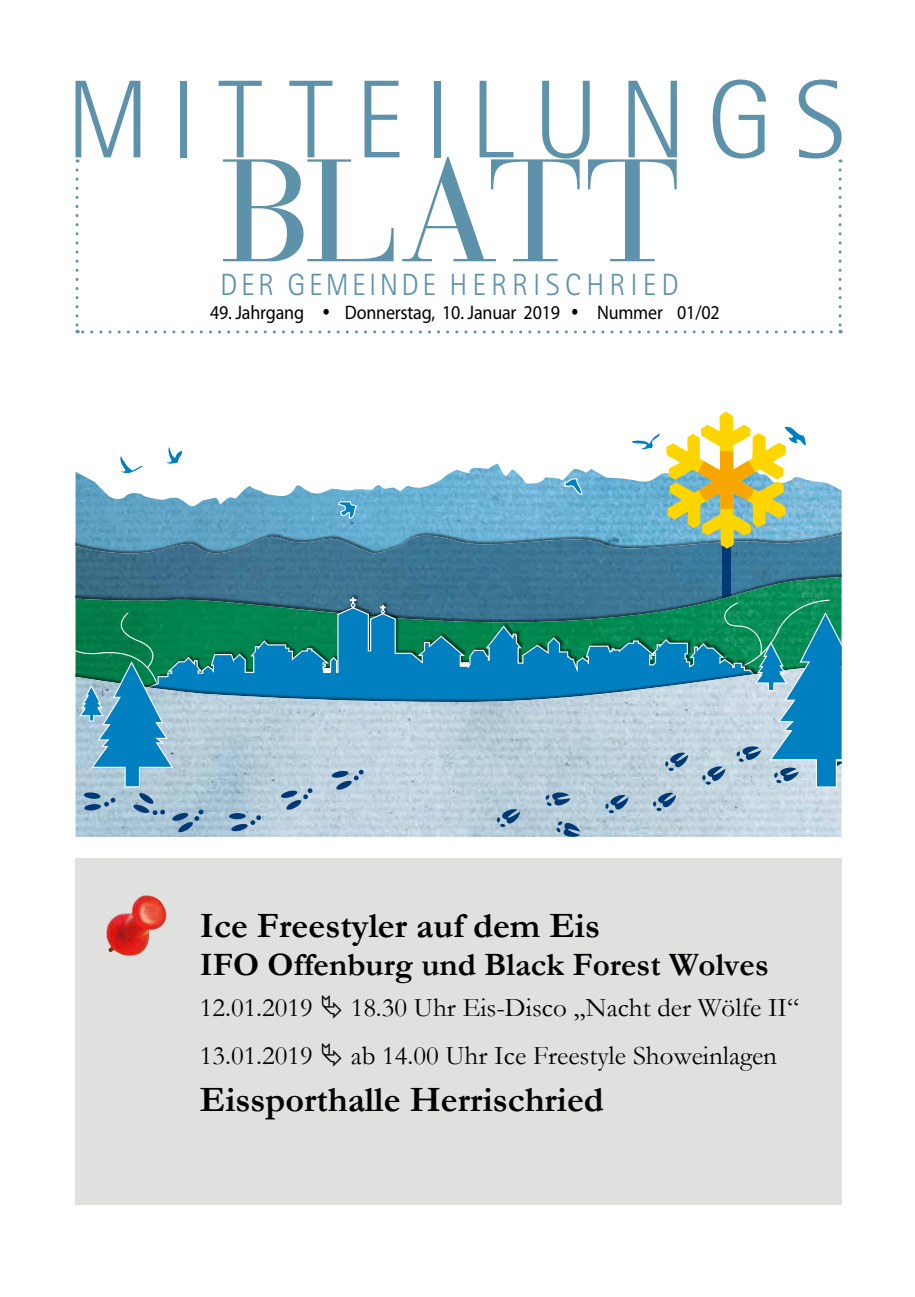
<style>
.page{position:relative;width:915px;height:1297px;background:#fff}
.page>*{position:absolute;margin:0;border:0;box-sizing:border-box;transform-origin:0 0}
.t1{font:144.75px "Bauer Bodoni";letter-spacing:-.02em;color:#5d92aa}
.t2{font:300 111px "Rotis Semi Sans";letter-spacing:.18em;color:#5d92aa}
.t3{font:700 36px "Garamond";color:#000}
.t4{font:700 33px "Garamond";color:#000}
.t5{font:300 30.75px "Rotis Sans Serif";letter-spacing:.16em;color:#5d92aa}
.t6{font:27px "Garamond";color:#000}
.t7{font:19.65px "Myriad Pro";letter-spacing:-.01em;color:#000;scale:.92 1}
</style>
<div class="page">
<svg style="left:838px;top:170px;width:3px;height:163px"></svg>
<svg style="left:75px;top:170px;width:755px;height:163px"></svg>
<div style="left:75px;top:858px;width:766px;height:358px;background:#e0e0df"></div>
<img style="left:75px;top:463px;width:766px;height:64px">
<div style="left:75px;top:527px;width:766px;height:115px;background:#000;opacity:.5"></div>
<img style="left:75px;top:531px;width:766px;height:41px">
<div style="left:722px;top:480px;width:8px;height:175px;background:#003a76"></div>
<div style="left:75px;top:572px;width:766px;height:181px;background:#000;opacity:.5"></div>
<img style="left:75px;top:577px;width:766px;height:22px">
<div style="left:141px;top:593px;width:621px;height:134px;background:#000;opacity:.5"></div>
<svg style="left:203px;top:597px;width:557px;height:64px;background:#1a807d"></svg>
<svg style="left:75px;top:702px;width:766px;height:135px;background:#bbd0dc"></svg>
<img style="left:203px;top:665px;width:449px;height:37px">
<svg style="left:117px;top:456px;width:29px;height:23px"></svg>
<svg style="left:163px;top:447px;width:20px;height:19px"></svg>
<svg style="left:337px;top:500px;width:20px;height:19px"></svg>
<svg style="left:560px;top:477px;width:22px;height:19px"></svg>
<svg style="left:629px;top:412px;width:177px;height:137px"></svg>
<svg style="left:229px;top:813px;width:17px;height:6px"></svg>
<svg style="left:231px;top:815px;width:30px;height:17px"></svg>
<svg style="left:280px;top:788px;width:32px;height:22px"></svg>
<svg style="left:331px;top:770px;width:32px;height:20px"></svg>
<svg style="left:75px;top:597px;width:128px;height:236px;background:#55a0a4"></svg>
<svg style="left:605px;top:793px;width:23px;height:20px"></svg>
<svg style="left:545px;top:791px;width:25px;height:16px"></svg>
<svg style="left:496px;top:808px;width:24px;height:19px"></svg>
<svg style="left:556px;top:821px;width:24px;height:16px"></svg>
<svg style="left:652px;top:599px;width:189px;height:212px;background:#64abb5"></svg>
<img style="left:106px;top:895px;width:60px;height:61px">
<div style="left:40px;top:1205px;width:822px;height:44px;background:#fff"></div>
<h2 class="t2" style="left:66px;top:56px;width:781px">MITTEILUNGS</h2>
<h1 class="t1" style="left:221px;top:125px;width:460px">BLATT</h1>
<p class="t5" style="left:220px;top:267px;width:460px">DER GEMEINDE HERRISCHRIED</p>
<p class="t7" style="left:210px;top:300px;width:555px">49. Jahrgang • Donnerstag, 10. Januar 2019 • Nummer 01/02</p>
<h3 class="t3" style="left:200px;top:901px;width:401px">Ice Freestyler auf dem Eis</h3>
<p class="t4" style="left:200px;top:942px;width:570px">IFO Offenburg und Black Forest Wolves</p>
<p class="t6" style="left:200px;top:989px;width:114px">12.01.2019</p>
<p class="t6" style="left:350px;top:989px;width:450px">18.30 Uhr Eis-Disco „Nacht der Wölfe II“</p>
<p class="t6" style="left:200px;top:1038px;width:114px">13.01.2019</p>
<p class="t6" style="left:350px;top:1038px;width:427px">ab 14.00 Uhr Ice Freestyle Showeinlagen</p>
<h3 class="t3" style="left:200px;top:1075px;width:405px">Eissporthalle Herrischried</h3>
</div>
